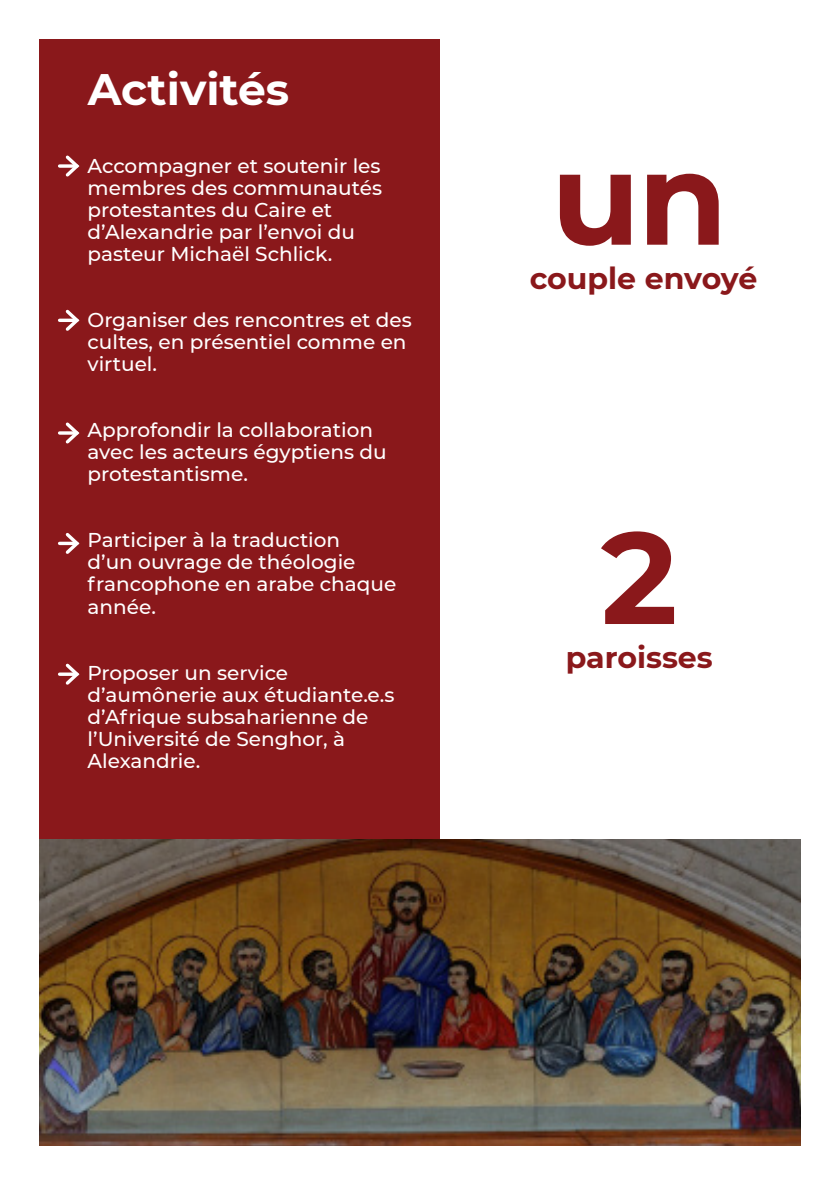
<style>
.page{position:relative;width:840px;height:1191px;background:#fff}
.page>*{position:absolute;margin:0;border:0;box-sizing:border-box;transform-origin:0 0}
.t1{font:700 130px "Montserrat";color:#8a181b}
.t2{font:700 44px "Montserrat";color:#fff}
.t3{font:700 30px "Montserrat";color:#8a181b}
.t4{font:500 20px/22px "Montserrat";color:#fff}
</style>
<div class="page">
<div style="left:40px;top:40px;width:399px;height:805px;background:#8a181b"></div>
<svg style="left:60px;top:164px;width:3px;height:4px"></svg>
<svg style="left:63px;top:155px;width:17px;height:22px"></svg>
<hr style="left:60px;top:319px;width:17px;height:3px;background:#fff">
<svg style="left:63px;top:309px;width:17px;height:22px"></svg>
<svg style="left:60px;top:431px;width:3px;height:4px"></svg>
<svg style="left:63px;top:422px;width:17px;height:22px"></svg>
<hr style="left:60px;top:542px;width:17px;height:3px;background:#fff">
<svg style="left:63px;top:533px;width:17px;height:21px"></svg>
<svg style="left:60px;top:672px;width:3px;height:4px"></svg>
<svg style="left:63px;top:663px;width:17px;height:22px"></svg>
<img style="left:40px;top:839px;width:759px;height:306px">
<p class="t2" style="left:88px;top:57px;width:203px">Activités</p>
<p class="t4" style="left:87px;top:154px;width:296px">Accompagner et soutenir les membres des communautés protestantes du Caire et d’Alexandrie par l’envoi du pasteur Michaël Schlick.</p>
<p class="t4" style="left:87px;top:308px;width:325px">Organiser des rencontres et des cultes, en présentiel comme en virtuel.</p>
<p class="t4" style="left:87px;top:418px;width:300px">Approfondir la collaboration avec les acteurs égyptiens du protestantisme.</p>
<p class="t4" style="left:87px;top:528px;width:310px">Participer à la traduction<br>d’un ouvrage de théologie francophone en arabe chaque année.</p>
<p class="t4" style="left:87px;top:660px;width:308px">Proposer un service d’aumônerie aux étudiante.e.s d’Afrique subsaharienne de l’Université de Senghor, à<br>Alexandrie.</p>
<p class="t1" style="left:550px;top:105px;width:178px">un</p>
<p class="t3" style="left:529px;top:256px;width:229px">couple envoyé</p>
<p class="t1" style="left:600px;top:484px;width:78px">2</p>
<p class="t3" style="left:565px;top:635px;width:149px">paroisses</p>
</div>
